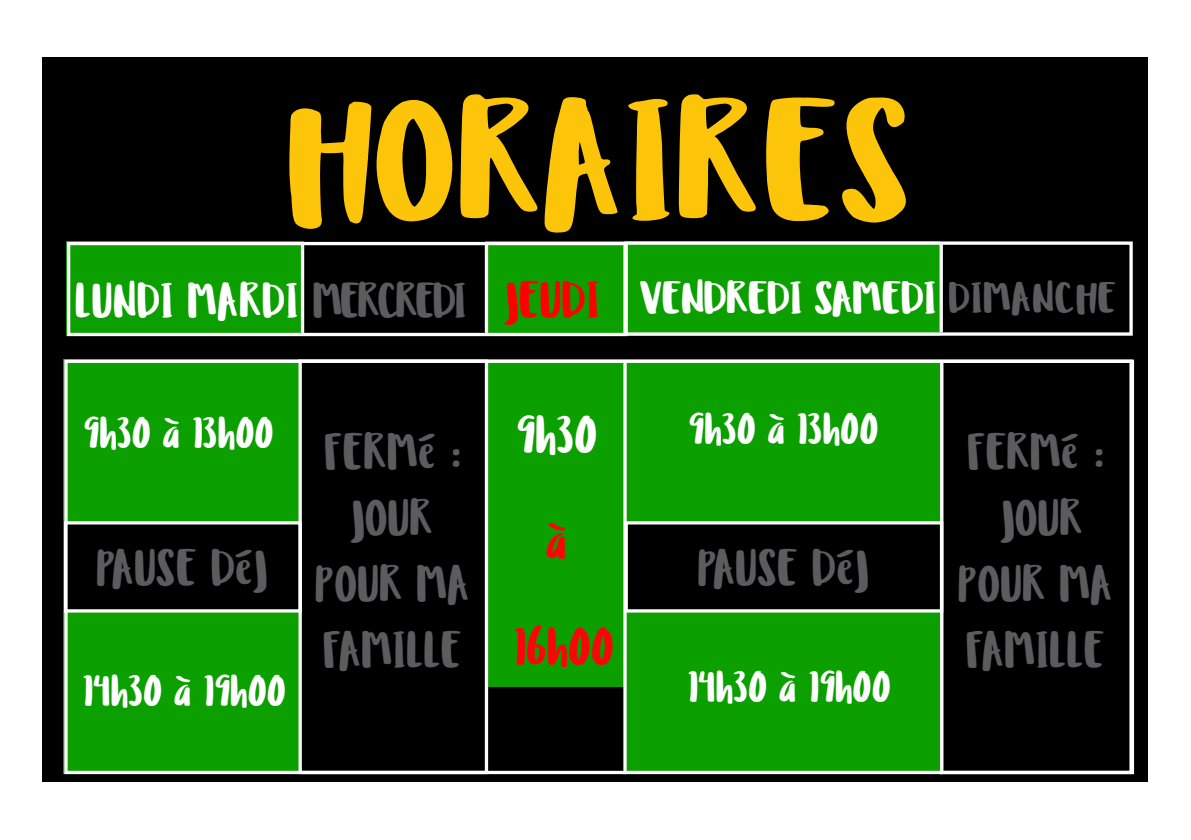
<style>
.page{position:relative;width:1191px;height:840px;background:#fff}
.page>*{position:absolute;margin:0;border:0;box-sizing:border-box;transform-origin:0 0}
.t1{font:175px "Ludicrous";color:#fdc509}
.t2{font:52.2px/66px "Ludicrous";color:#5c5c5f;text-align:center;scale:.91 1}
.t3{font:52.2px/105.6px "Ludicrous";color:#fd040a;text-align:center;scale:.91 1}
.t4{font:50.2px "Ludicrous";letter-spacing:.005em;color:#fff;scale:.91 1}
.t5{font:46.4px "Ludicrous";letter-spacing:-.02em;color:#fff}
.t6{font:43.6px "Ludicrous";color:#fff;scale:.91 1}
.s1{color:#5c5c5f}
.s2{font-size:52.2px;color:#f00}
.s3{font-size:43.8px;color:#5c5c5f}
.s4{color:#fff}
</style>
<div class="page">
<div style="left:43px;top:58px;width:1105px;height:723px;background:#000"></div>
<div style="left:66px;top:241px;width:238px;height:95px;background:#0c9f00"></div>
<div style="left:485px;top:241px;width:454px;height:95px;background:#0c9f00"></div>
<div style="left:67px;top:242px;width:560px;height:94px;border:3px solid #fff"></div>
<div style="left:488px;top:359px;width:138px;height:328px;background:#0c9f00"></div>
<div style="left:64px;top:359px;width:236px;height:162px;background:#0c9f00"></div>
<div style="left:64px;top:612px;width:237px;height:161px;background:#0c9f00"></div>
<div style="left:626px;top:359px;width:315px;height:162px;background:#0c9f00"></div>
<div style="left:626px;top:612px;width:315px;height:161px;background:#0c9f00"></div>
<div style="left:64px;top:359px;width:1070px;height:414px;border:3px solid #fff"></div>
<div style="left:298px;top:359px;width:190px;height:414px;border:3px solid #fff"></div>
<div style="left:64px;top:521px;width:238px;height:91px;border:3px solid #fff"></div>
<div style="left:624px;top:521px;width:319px;height:91px;border:3px solid #fff"></div>
<hr style="left:301px;top:245px;width:3px;height:87px;background:#fff">
<hr style="left:485px;top:245px;width:3px;height:87px;background:#fff">
<hr style="left:623px;top:245px;width:3px;height:88px;background:#fff">
<div style="left:624px;top:241px;width:508px;height:94px;border:3px solid #fff"></div>
<svg style="left:939px;top:244px;width:4px;height:88px"></svg>
<hr style="left:623px;top:362px;width:3px;height:411px;background:#fff">
<hr style="left:940px;top:363px;width:3px;height:410px;background:#fff">
<p class="t1" style="left:284px;top:40px;width:632px">HORAIRES</p>
<p class="t4" style="left:76px;top:266px;width:578px">LUNDI MARDI <span class="s1">MERCREDI</span> <span class="s2">JEUDI</span></p>
<p class="t5" style="left:640px;top:266px;width:478px">VENDREDI SAMEDI <span class="s3">DIMANCHE</span></p>
<p class="t6" style="left:689px;top:398px;width:211px">9h30 à 13h00</p>
<p class="t3" style="left:514px;top:382px;width:112px"><span class="s4">9h30 </span>à<br>16h00</p>
<p class="t6" style="left:84px;top:402px;width:211px">9h30 à 13h00</p>
<p class="t2" style="left:316px;top:418px;width:172px">FERMé :<br>JOUR<br>POUR MA<br>FAMILLE</p>
<p class="t2" style="left:97px;top:534px;width:189px">PAUSE DéJ</p>
<p class="t2" style="left:698px;top:534px;width:189px">PAUSE DéJ</p>
<p class="t6" style="left:688px;top:656px;width:225px">14h30 à 19h00</p>
<p class="t6" style="left:83px;top:660px;width:225px">14h30 à 19h00</p>
<p class="t2" style="left:958px;top:419px;width:172px">FERMé :<br>JOUR<br>POUR MA<br>FAMILLE</p>
</div>
